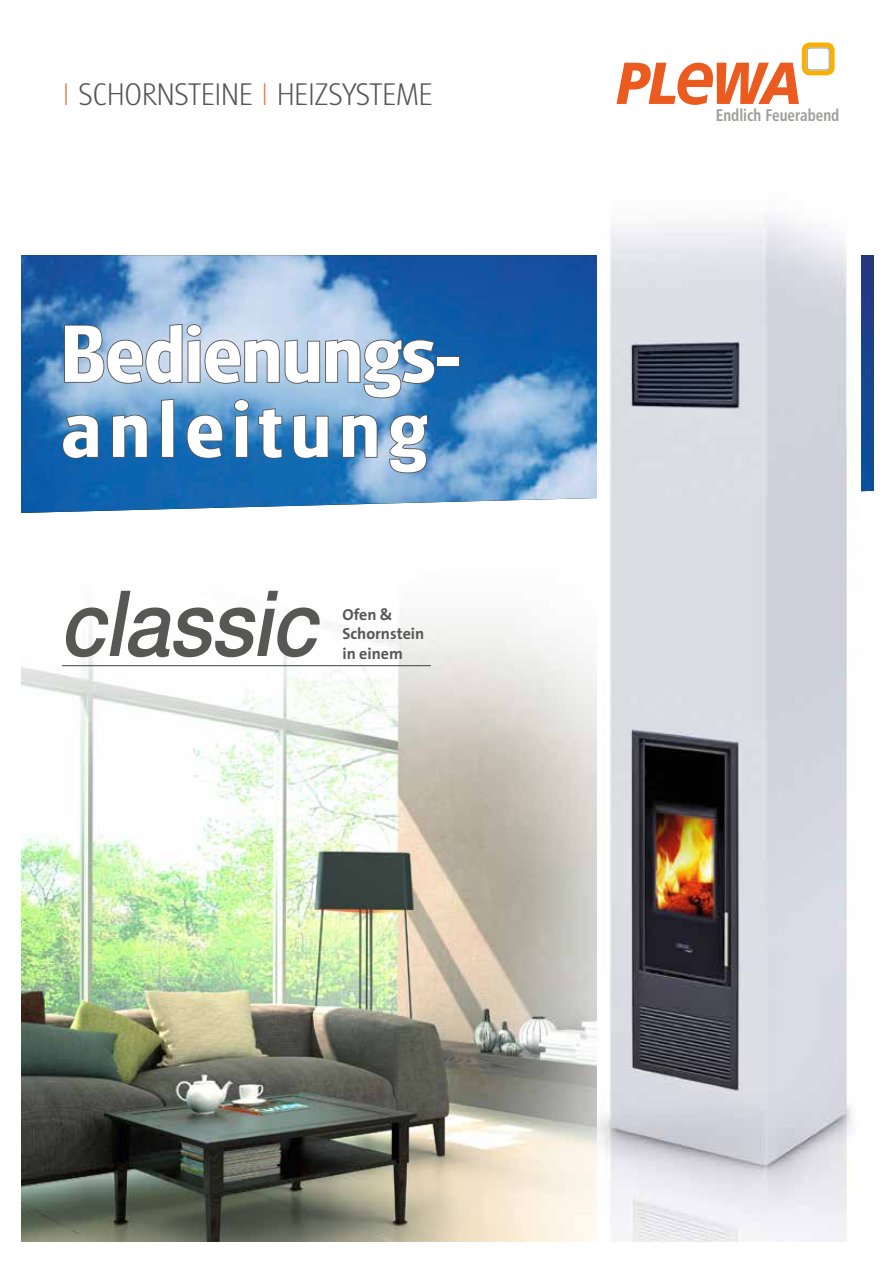
<style>
.page{position:relative;width:893px;height:1263px;background:#fff}
.page>*{position:absolute;margin:0;border:0;box-sizing:border-box;transform-origin:0 0}
.t1{font:italic 500 91.35px "Helvetica Neue";color:#575756;scale:.9 1}
.t2{font:700 78px/75px "Glasgow Serial";color:#fff}
.t3{font:italic 900 59.1px "Frutiger";color:#eb5b1f;scale:.9 1}
.t4{font:200 30px "Glasgow Serial";letter-spacing:.02em;color:#575756}
.t5{font:700 condensed 16.8px "Frutiger";color:#9d9d9c;scale:.9 1}
.t6{font:700 16.05px/19.2px "The Sans";color:#575756}
.s1{color:#ee763b}
.s2{font-weight:700;font-size:78.3px}
</style>
<div class="page">
<img style="left:21px;top:255px;width:853px;height:258px">
<img style="left:21px;top:613px;width:576px;height:629px">
<div style="left:437px;top:356px;width:23px;height:10px;border:2px solid #575756"></div>
<svg style="left:61px;top:323px;width:375px;height:151px;background:#6c9ac3"></svg>
<div style="left:802px;top:43px;width:33px;height:32px;border:5px solid #f9b000;border-radius:6px"></div>
<div style="left:807px;top:48px;width:22px;height:22px;border:1px solid #9d9d9c;border-radius:3px"></div>
<hr style="left:62px;top:665px;width:369px;height:1px;background:#575756">
<img style="left:597px;top:214px;width:263px;height:1028px">
<p class="t4" style="left:64px;top:76px;width:370px"><span class="s1">|</span> SCHORNSTEINE <span class="s1">|</span> HEIZSYSTEME</p>
<h2 class="t2" style="left:62px;top:315px;width:401px">Bedienungs&shy;anleitung</h2>
<h1 class="t1" style="left:60px;top:550px;width:313px">classic</h1>
<p class="t6" style="left:342px;top:605px;width:83px">Ofen &amp;<br>Schornstein in einem</p>
<h3 class="t3" style="left:616px;top:48px;width:208px">PL<span class="s2">e</span>WA</h3>
<p class="t5" style="left:716px;top:105px;width:139px">Endlich Feuerabend</p>
</div>
